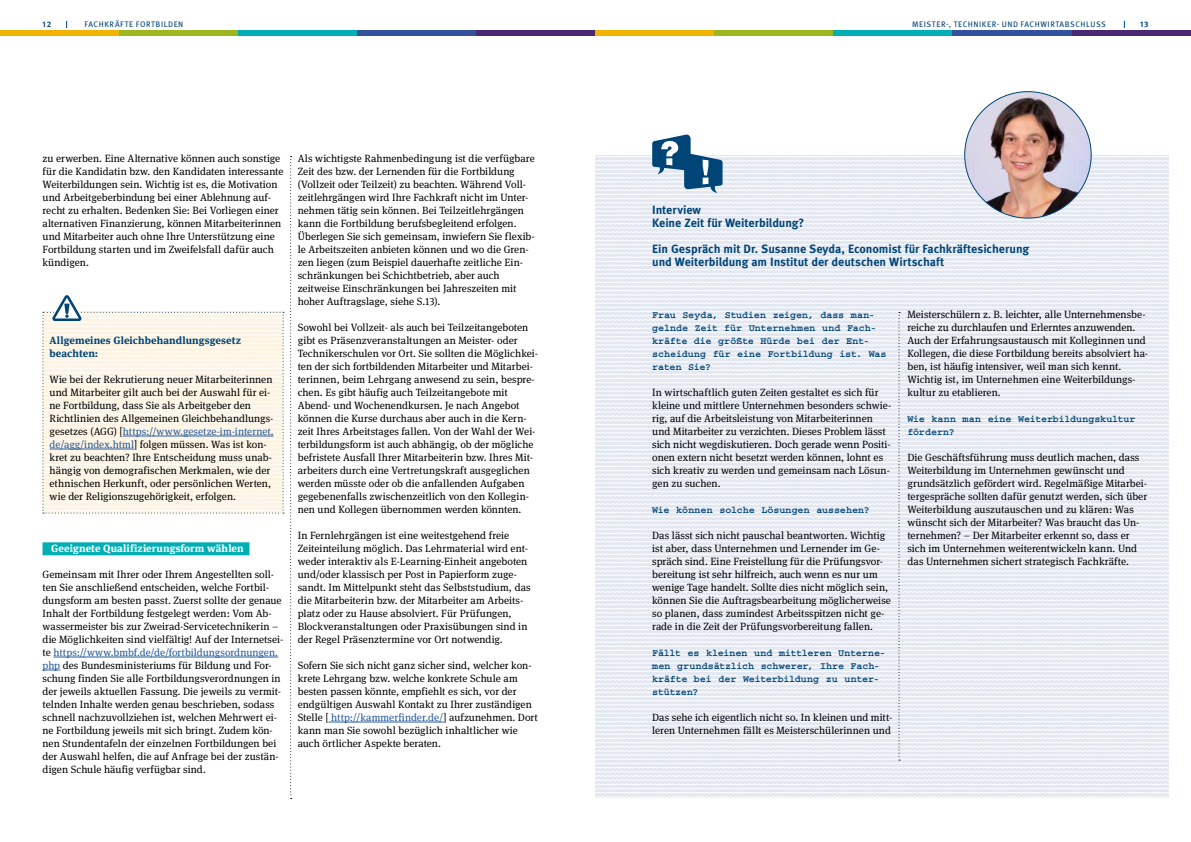
<style>
.page{position:relative;width:1191px;height:842px;background:#fff}
.page>*{position:absolute;margin:0;border:0;box-sizing:border-box;transform-origin:0 0}
.t1{font:700 12px/13px "Meta OT";letter-spacing:-.005em;color:#004577}
.t2{font:10.5px/13px "Meta Serif OT";letter-spacing:.005em;color:#000}
.t3{font:700 10.5px/13px "Meta Serif OT";letter-spacing:.005em;color:#004577}
.t4{font:700 10.5px "Meta Serif OT";letter-spacing:.01em;color:#fff}
.t5{font:700 10px/13px "Courier Std";letter-spacing:-.005em;color:#004577}
.t6{font:8px "Meta OT";letter-spacing:.07em;color:#004577}
.t7{font:700 8px "Meta OT";color:#004577}
.s1{color:#275b9b}
</style>
<div class="page">
<div style="left:0;top:30px;width:119px;height:6px;background:#f1b300"></div>
<div style="left:119px;top:30px;width:119px;height:6px;background:#9db71f"></div>
<div style="left:238px;top:30px;width:119px;height:6px;background:#00afb4"></div>
<div style="left:357px;top:30px;width:119px;height:6px;background:#34519e"></div>
<div style="left:476px;top:30px;width:119px;height:6px;background:#492771"></div>
<div style="left:595px;top:30px;width:119px;height:6px;background:#f1b300"></div>
<div style="left:714px;top:30px;width:119px;height:6px;background:#9db71f"></div>
<div style="left:833px;top:30px;width:119px;height:6px;background:#00afb4"></div>
<div style="left:952px;top:30px;width:119px;height:6px;background:#34519e"></div>
<div style="left:1071px;top:30px;width:120px;height:6px;background:#492771"></div>
<svg style="left:290px;top:156px;width:2px;height:643px"></svg>
<svg style="left:43px;top:295px;width:241px;height:219px"></svg>
<svg style="left:595px;top:134px;width:574px;height:664px"></svg>
<hr style="left:123px;top:436px;width:151px;height:1px;background:#275b9b">
<hr style="left:50px;top:449px;width:84px;height:1px;background:#275b9b">
<div style="left:43px;top:542px;width:206px;height:13px;background:#00afb4"></div>
<hr style="left:53px;top:657px;width:225px;height:1px;background:#275b9b">
<svg style="left:43px;top:670px;width:17px;height:1px"></svg>
<hr style="left:328px;top:722px;width:115px;height:1px;background:#275b9b">
<img style="left:964px;top:92px;width:127px;height:126px;border-radius:63px">
<p class="t7" style="left:43px;top:20px;width:10px">12</p>
<p class="t6" style="left:85px;top:20px;width:100px">FACHKRÄFTE FORTBILDEN</p>
<p class="t6" style="left:912px;top:20px;width:195px">MEISTER-, TECHNIKER- UND FACHWIRTABSCHLUSS</p>
<p class="t7" style="left:1140px;top:20px;width:10px">13</p>
<p class="t2" style="left:43px;top:152px;width:242px">zu erwerben. Eine Alternative können auch sonstige für die Kandidatin bzw. den Kandidaten interessante Weiterbildungen sein. Wichtig ist es, die Motivation und Arbeitgeberbindung bei einer Ablehnung auf&shy;recht zu erhalten. Bedenken Sie: Bei Vorliegen einer alternativen Finanzierung, können Mitarbeiterinnen und Mitarbeiter auch ohne Ihre Unterstützung eine Fortbildung starten und im Zweifelsfall dafür auch kündigen.</p>
<p class="t3" style="left:50px;top:334px;width:193px">Allgemeines Gleichbehandlungsgesetz beachten:</p>
<p class="t2" style="left:50px;top:373px;width:225px">Wie bei der Rekrutierung neuer Mitarbeiterinnen und Mitarbeiter gilt auch bei der Auswahl für ei&shy;ne Fortbildung, dass Sie als Arbeitgeber den Richtlinien des Allgemeinen Gleichbehandlungs&shy;gesetzes (AGG) [<span class="s1">https://www.gesetze-im-internet. de/agg/index.html</span>] folgen müssen. Was ist kon&shy;kret zu beachten? Ihre Entscheidung muss unab&shy;hängig von demografischen Merkmalen, wie der ethnischen Herkunft, oder persönlichen Werten, wie der Religionszugehörigkeit, erfolgen.</p>
<p class="t4" style="left:51px;top:542px;width:194px">Geeignete Qualifizierungsform wählen</p>
<p class="t2" style="left:43px;top:568px;width:242px">Gemeinsam mit Ihrer oder Ihrem Angestellten soll&shy;ten Sie anschließend entscheiden, welche Fortbil&shy;dungsform am besten passt. Zuerst sollte der genaue Inhalt der Fortbildung festgelegt werden: Vom Ab&shy;wassermeister bis zur Zweirad-Servicetechnikerin – die Möglichkeiten sind vielfältig! Auf der Internetsei&shy;te <span class="s1">https://www.bmbf.de/de/fortbildungsordnungen. php</span> des Bundesministeriums für Bildung und For&shy;schung finden Sie alle Fortbildungsverordnungen in der jeweils aktuellen Fassung. Die jeweils zu vermit&shy;telnden Inhalte werden genau beschrieben, sodass schnell nachzuvollziehen ist, welchen Mehrwert ei&shy;ne Fortbildung jeweils mit sich bringt. Zudem kön&shy;nen Stundentafeln der einzelnen Fortbildungen bei der Auswahl helfen, die auf Anfrage bei der zustän&shy;digen Schule häufig verfügbar sind.</p>
<p class="t2" style="left:298px;top:152px;width:239px">Als wichtigste Rahmenbedingung ist die verfügbare Zeit des bzw. der Lernenden für die Fortbildung (Vollzeit oder Teilzeit) zu beachten. Während Voll&shy;zeitlehrgängen wird Ihre Fachkraft nicht im Unter&shy;nehmen tätig sein können. Bei Teilzeitlehrgängen kann die Fortbildung berufsbegleitend erfolgen.<br>Überlegen Sie sich gemeinsam, inwiefern Sie flexib&shy;le Arbeitszeiten anbieten können und wo die Gren&shy;zen liegen (zum Beispiel dauerhafte zeitliche Ein&shy;schränkungen bei Schichtbetrieb, aber auch zeitweise Einschränkungen bei Jahreszeiten mit hoher Auftragslage, siehe S.13).</p>
<p class="t2" style="left:298px;top:321px;width:242px">Sowohl bei Vollzeit- als auch bei Teilzeitangeboten gibt es Präsenzveranstaltungen an Meister- oder Technikerschulen vor Ort. Sie sollten die Möglichkei&shy;ten der sich fortbildenden Mitarbeiter und Mitarbei&shy;terinnen, beim Lehrgang anwesend zu sein, bespre&shy;chen. Es gibt häufig auch Teilzeitangebote mit Abend- und Wochenendkursen. Je nach Angebot können die Kurse durchaus aber auch in die Kern&shy;zeit Ihres Arbeitstages fallen. Von der Wahl der Wei&shy;terbildungsform ist auch abhängig, ob der mögliche befristete Ausfall Ihrer Mitarbeiterin bzw. Ihres Mit&shy;arbeiters durch eine Vertretungskraft ausgeglichen werden müsste oder ob die anfallenden Aufgaben gegebenenfalls zwischenzeitlich von den Kollegin&shy;nen und Kollegen übernommen werden könnten.</p>
<p class="t2" style="left:298px;top:529px;width:234px">In Fernlehrgängen ist eine weitestgehend freie Zeiteinteilung möglich. Das Lehrmaterial wird ent&shy;weder interaktiv als E-Learning-Einheit angeboten und/oder klassisch per Post in Papierform zuge&shy;sandt. Im Mittelpunkt steht das Selbststudium, das die Mitarbeiterin bzw. der Mitarbeiter am Arbeits&shy;platz oder zu Hause absolviert. Für Prüfungen, Blockveranstaltungen oder Praxisübungen sind in der Regel Präsenztermine vor Ort notwendig.</p>
<p class="t2" style="left:298px;top:659px;width:242px">Sofern Sie sich nicht ganz sicher sind, welcher kon&shy;krete Lehrgang bzw. welche konkrete Schule am besten passen könnte, empfiehlt es sich, vor der endgültigen Auswahl Kontakt zu Ihrer zuständigen Stelle [ <span class="s1">http://kammerfinder.de/</span>] aufzunehmen. Dort kann man Sie sowohl bezüglich inhaltlicher wie auch örtlicher Aspekte beraten.</p>
<p class="t1" style="left:652px;top:204px;width:153px">Interview<br>Keine Zeit für Weiterbildung?</p>
<p class="t1" style="left:652px;top:243px;width:378px">Ein Gespräch mit Dr. Susanne Seyda, Economist für Fachkräftesicherung und Weiterbildung am Institut der deutschen Wirtschaft</p>
<p class="t5" style="left:652px;top:308px;width:236px">Frau Seyda, Studien zeigen, dass man&shy;gelnde Zeit für Unternehmen und Fach&shy;kräfte die größte Hürde bei der Ent&shy;scheidung für eine Fortbildung ist. Was raten Sie?</p>
<p class="t2" style="left:652px;top:386px;width:241px">In wirtschaftlich guten Zeiten gestaltet es sich für kleine und mittlere Unternehmen besonders schwie&shy;rig, auf die Arbeitsleistung von Mitarbeiterinnen und Mitarbeiter zu verzichten. Dieses Problem lässt sich nicht wegdiskutieren. Doch gerade wenn Positi&shy;onen extern nicht besetzt werden können, lohnt es sich kreativ zu werden und gemeinsam nach Lösun&shy;gen zu suchen.</p>
<p class="t5" style="left:652px;top:503px;width:219px">Wie können solche Lösungen aussehen?</p>
<p class="t2" style="left:652px;top:529px;width:240px">Das lässt sich nicht pauschal beantworten. Wichtig ist aber, dass Unternehmen und Lernender im Ge&shy;spräch sind. Eine Freistellung für die Prüfungsvor&shy;bereitung ist sehr hilfreich, auch wenn es nur um wenige Tage handelt. Sollte dies nicht möglich sein, können Sie die Auftragsbearbeitung möglicherweise so planen, dass zumindest Arbeitsspitzen nicht ge&shy;rade in die Zeit der Prüfungsvorbereitung fallen.</p>
<p class="t5" style="left:652px;top:646px;width:235px">Fällt es kleinen und mittleren Unterne&shy;men grundsätzlich schwerer, Ihre Fach&shy;kräfte bei der Weiterbildung zu unter&shy;stützen?</p>
<p class="t2" style="left:652px;top:711px;width:242px">Das sehe ich eigentlich nicht so. In kleinen und mitt&shy;leren Unternehmen fällt es Meisterschülerinnen und</p>
<p class="t2" style="left:907px;top:308px;width:242px">Meisterschülern z. B. leichter, alle Unternehmensbe&shy;reiche zu durchlaufen und Erlerntes anzuwenden.<br>Auch der Erfahrungsaustausch mit Kolleginnen und Kollegen, die diese Fortbildung bereits absolviert ha&shy;ben, ist häufig intensiver, weil man sich kennt.<br>Wichtig ist, im Unternehmen eine Weiterbildungs&shy;kultur zu etablieren.</p>
<p class="t5" style="left:907px;top:412px;width:230px">Wie kann man eine Weiterbildungskultur fördern?</p>
<p class="t2" style="left:907px;top:451px;width:241px">Die Geschäftsführung muss deutlich machen, dass Weiterbildung im Unternehmen gewünscht und grundsätzlich gefördert wird. Regelmäßige Mitarbei&shy;tergespräche sollten dafür genutzt werden, sich über Weiterbildung auszutauschen und zu klären: Was wünscht sich der Mitarbeiter? Was braucht das Un&shy;ternehmen? – Der Mitarbeiter erkennt so, dass er sich im Unternehmen weiterentwickeln kann. Und das Unternehmen sichert strategisch Fachkräfte.</p>
</div>
